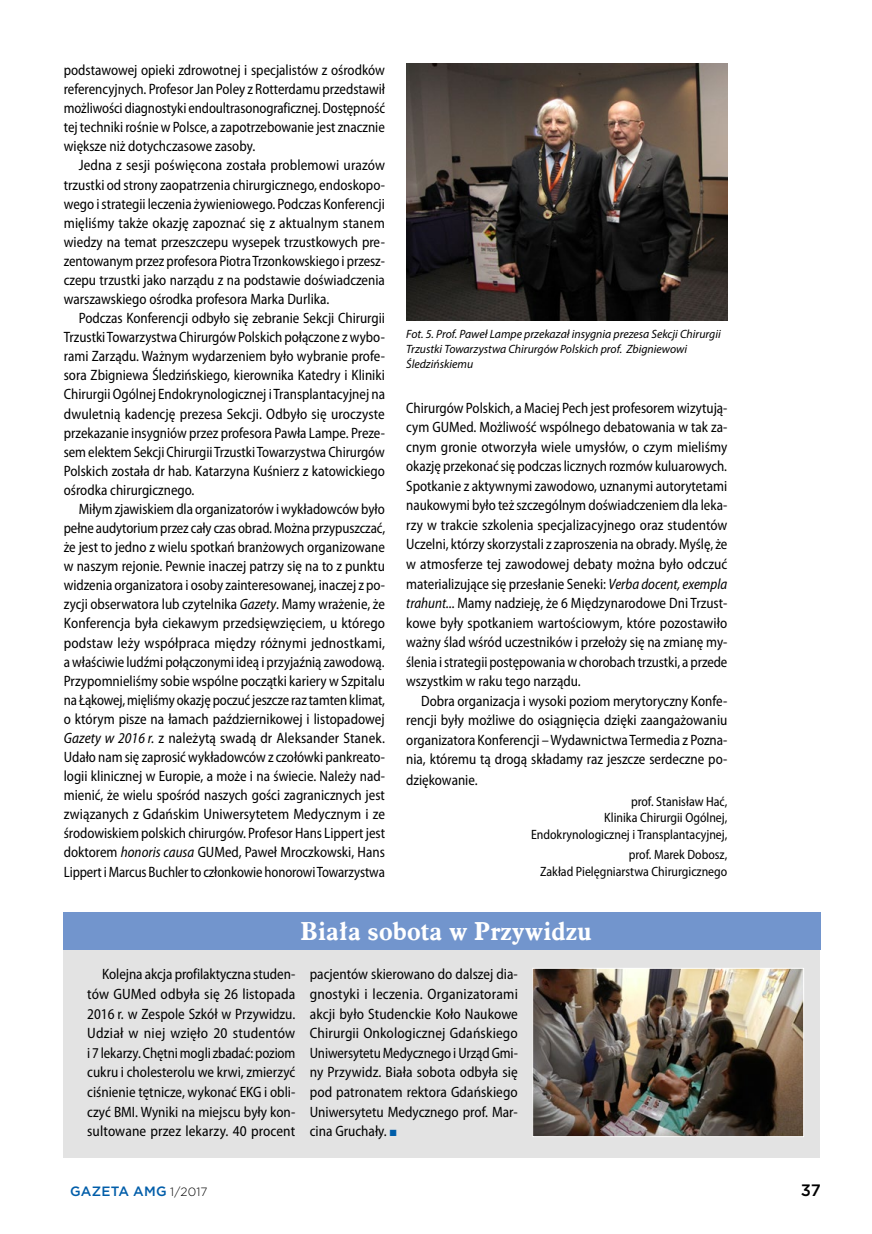
<style>
.page{position:relative;width:872px;height:1234px;background:#fff}
.page>*{position:absolute;margin:0;border:0;box-sizing:border-box;transform-origin:0 0}
.t1{font:700 25.5px "Aldine 721 EU";letter-spacing:.005em;color:#fff}
.t2{font:500 16.5px "Gotham";color:#000}
.t3{font:semi-condensed 15px/19px "Myriad Pro";color:#000;text-align:justify;scale:.95 1}
.t4{font:semi-condensed 15px/19px "Myriad Pro";color:#000;text-align:justify}
.t5{font:semi-condensed 15px/19.6px "Myriad Pro";color:#000;text-align:justify;scale:.96 1}
.t6{font:semi-condensed 13.5px/16.5px "Myriad Pro";color:#000;text-align:right;scale:.96 1}
.t7{font:500 13.5px "Gotham";letter-spacing:.015em;color:#005da9}
.t8{font:italic 12px/15px "Myriad Pro";color:#000}
.s1{font-style:italic}
.s2{color:#005da9}
.s3{font-weight:300;font-size:12px;color:#000}
</style>
<div class="page">
<img style="left:406px;top:64px;width:321px;height:256px">
<div style="left:63px;top:911px;width:757px;height:246px;background:#e3e3e3"></div>
<div style="left:63px;top:911px;width:758px;height:38px;background:#7295cd"></div>
<img style="left:534px;top:969px;width:268px;height:165px">
<div style="left:532px;top:967px;width:272px;height:169px;border:1px solid #fff"></div>
<p class="t3" style="left:64px;top:60px;width:340px">podstawowej opieki zdrowotnej i specjalistów z ośrodków referencyjnych. Profesor Jan Poley z Rotterdamu przedstawił możliwości diagnostyki endoultrasonograficznej. Dostępność tej techniki rośnie w Polsce, a zapotrzebowanie jest znacznie większe niż dotychczasowe zasoby.</p>
<p class="t4" style="left:64px;top:156px;width:323px;text-indent:15px">Jedna z sesji poświęcona została problemowi urazów trzustki od strony zaopatrzenia chirurgicznego, endoskopo&shy;wego i strategii leczenia żywieniowego. Podczas Konferencji mięliśmy także okazję zapoznać się z aktualnym stanem wiedzy na temat przeszczepu wysepek trzustkowych pre&shy;zentowanym przez profesora Piotra Trzonkowskiego i przesz&shy;czepu trzustki jako narządu z na podstawie doświadczenia warszawskiego ośrodka profesora Marka Durlika.</p>
<p class="t3" style="left:64px;top:308px;width:340px;text-indent:15px">Podczas Konferencji odbyło się zebranie Sekcji Chirurgii Trzustki Towarzystwa Chirurgów Polskich połączone z wybo&shy;rami Zarządu. Ważnym wydarzeniem było wybranie profe&shy;sora Zbigniewa Śledzińskiego, kierownika Katedry i Kliniki Chirurgii Ogólnej Endokrynologicznej i Transplantacyjnej na dwuletnią kadencję prezesa Sekcji. Odbyło się uroczyste przekazanie insygniów przez profesora Pawła Lampe. Preze&shy;sem elektem Sekcji Chirurgii Trzustki Towarzystwa Chirurgów Polskich została dr hab. Katarzyna Kuśnierz z katowickiego ośrodka chirurgicznego.</p>
<p class="t3" style="left:64px;top:499px;width:340px;text-indent:15px">Miłym zjawiskiem dla organizatorów i wykładowców było pełne audytorium przez cały czas obrad. Można przypuszczać, że jest to jedno z wielu spotkań branżowych organizowane w naszym rejonie. Pewnie inaczej patrzy się na to z punktu widzenia organizatora i osoby zainteresowanej, inaczej z po&shy;zycji obserwatora lub czytelnika <span class="s1">Gazety</span>. Mamy wrażenie, że Konferencja była ciekawym przedsięwzięciem, u którego podstaw leży współpraca między różnymi jednostkami, a właściwie ludźmi połączonymi ideą i przyjaźnią zawodową.<br>Przypomnieliśmy sobie wspólne początki kariery w Szpitalu na Łąkowej, mięliśmy okazję poczuć jeszcze raz tamten klimat, o którym pisze na łamach październikowej i listopadowej <span class="s1">Gazety w 2016 r.</span> z należytą swadą dr Aleksander Stanek.<br>Udało nam się zaprosić wykładowców z czołówki pankreato&shy;logii klinicznej w Europie, a może i na świecie. Należy nad&shy;mienić, że wielu spośród naszych gości zagranicznych jest związanych z Gdańskim Uniwersytetem Medycznym i ze środowiskiem polskich chirurgów. Profesor Hans Lippert jest doktorem <span class="s1">honoris causa</span> GUMed, Paweł Mroczkowski, Hans Lippert i Marcus Buchler to członkowie honorowi Towarzystwa</p>
<p class="t8" style="left:406px;top:326px;width:316px">Fot. 5. Prof. Paweł Lampe przekazał insygnia prezesa Sekcji Chirurgii<br>Trzustki Towarzystwa Chirurgów Polskich prof. Zbigniewowi<br>Śledzińskiemu</p>
<p class="t3" style="left:406px;top:397px;width:340px;line-height:19.5px">Chirurgów Polskich, a Maciej Pech jest profesorem wizytują&shy;cym GUMed. Możliwość wspólnego debatowania w tak za&shy;cnym gronie otworzyła wiele umysłów, o czym mieliśmy okazję przekonać się podczas licznych rozmów kuluarowych.<br>Spotkanie z aktywnymi zawodowo, uznanymi autorytetami naukowymi było też szczególnym doświadczeniem dla leka&shy;rzy w trakcie szkolenia specjalizacyjnego oraz studentów Uczelni, którzy skorzystali z zaproszenia na obrady. Myślę, że w atmosferze tej zawodowej debaty można było odczuć materializujące się przesłanie Seneki: <span class="s1">Verba docent, exempla trahunt...</span> Mamy nadzieję, że 6 Międzynarodowe Dni Trzust&shy;kowe były spotkaniem wartościowym, które pozostawiło ważny ślad wśród uczestników i przełoży się na zmianę my&shy;ślenia i strategii postępowania w chorobach trzustki, a przede wszystkim w raku tego narządu.</p>
<p class="t3" style="left:406px;top:690px;width:340px;line-height:19.6px;text-indent:15px">Dobra organizacja i wysoki poziom merytoryczny Konfe&shy;rencji były możliwe do osiągnięcia dzięki zaangażowaniu organizatora Konferencji – Wydawnictwa Termedia z Pozna&shy;nia, któremu tą drogą składamy raz jeszcze serdeczne po&shy;dziękowanie.</p>
<p class="t6" style="left:531px;top:792px;width:206px">prof. Stanisław Hać,<br>Klinika Chirurgii Ogólnej,<br>Endokrynologicznej i Transplantacyjnej,</p>
<p class="t6" style="left:540px;top:846px;width:197px">prof. Marek Dobosz,<br>Zakład Pielęgniarstwa Chirurgicznego</p>
<h1 class="t1" style="left:300px;top:915px;width:292px">Biała sobota w Przywidzu</h1>
<p class="t3" style="left:87px;top:964px;width:221px;line-height:19.6px;text-indent:15px">Kolejna akcja profilaktyczna studen&shy;tów GUMed odbyła się 26 listopada 2016 r. w Zespole Szkół w Przywidzu.<br>Udział w niej wzięło 20 studentów i 7 lekarzy. Chętni mogli zbadać: poziom cukru i cholesterolu we krwi, zmierzyć ciśnienie tętnicze, wykonać EKG i obli&shy;czyć BMI. Wyniki na miejscu były kon&shy;sultowane przez lekarzy. 40 procent</p>
<p class="t5" style="left:310px;top:964px;width:218px">pacjentów skierowano do dalszej dia&shy;gnostyki i leczenia. Organizatorami akcji było Studenckie Koło Naukowe Chirurgii Onkologicznej Gdańskiego Uniwersytetu Medycznego i Urząd Gmi&shy;ny Przywidz. Biała sobota odbyła się pod patronatem rektora Gdańskiego Uniwersytetu Medycznego prof. Mar&shy;cina Gruchały. <span class="s2">■</span></p>
<p class="t7" style="left:70px;top:1182px;width:139px">GAZETA AMG <span class="s3">1/2017</span></p>
<p class="t2" style="left:801px;top:1179px;width:22px">37</p>
</div>
